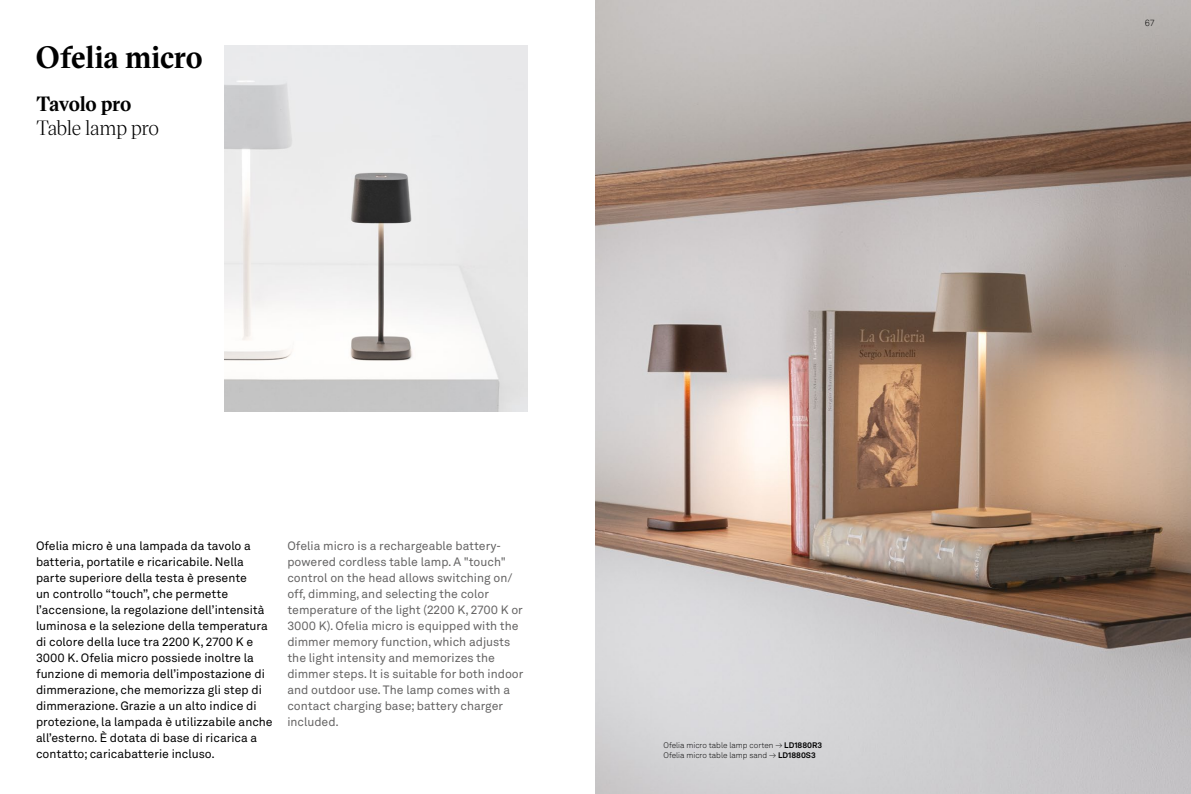
<style>
.page{position:relative;width:1191px;height:794px;background:#fff}
.page>*{position:absolute;margin:0;border:0;box-sizing:border-box;transform-origin:0 0}
.t1{font:700 30px "Victor Serif";color:#000}
.t2{font:20px "Victor Serif";letter-spacing:-.02em;color:#000}
.t3{font:700 20px "Victor Serif";letter-spacing:-.015em;color:#000}
.t4{font:12px/16px "Akkurat LL";color:#000}
.t5{font:12px/16px "Akkurat LL";color:#646363}
.t6{font:300 9px "Akkurat";color:#000}
.t7{font:300 8px/9.6px "Akkurat LL";color:#000}
.s1{font-weight:700}
</style>
<div class="page">
<img style="left:224px;top:45px;width:303px;height:366px">
<img style="left:595px;top:0;width:596px;height:794px">
<h1 class="t1" style="left:36px;top:37px;width:168px">Ofelia micro</h1>
<h2 class="t3" style="left:36px;top:91px;width:97px">Tavolo pro</h2>
<h2 class="t2" style="left:36px;top:114px;width:125px">Table lamp pro</h2>
<p class="t4" style="left:36px;top:537px;width:238px">Ofelia micro è una lampada da tavolo a batteria, portatile e ricaricabile. Nella parte superiore della testa è presente<br>un controllo “touch”, che permette l’accensione, la regolazione dell’intensità luminosa e la selezione della temperatura di colore della luce tra 2200 K, 2700 K e 3000 K. Ofelia micro possiede inoltre la funzione di memoria dell’impostazione di dimmerazione, che memorizza gli step di dimmerazione. Grazie a un alto indice di protezione, la lampada è utilizzabile anche all’esterno. È dotata di base di ricarica a contatto; caricabatterie incluso.</p>
<p class="t5" style="left:287px;top:537px;width:238px">Ofelia micro is a rechargeable battery&shy;powered cordless table lamp. A "touch" control on the head allows switching on/ off, dimming, and selecting the color temperature of the light (2200 K, 2700 K or 3000 K). Ofelia micro is equipped with the dimmer memory function, which adjusts the light intensity and memorizes the dimmer steps. It is suitable for both indoor and outdoor use. The lamp comes with a contact charging base; battery charger included.</p>
<p class="t7" style="left:663px;top:740px;width:160px">Ofelia micro table lamp corten → <span class="s1">LD1880R3<br></span>Ofelia micro table lamp sand → <span class="s1">LD1880S3</span></p>
<p class="t6" style="left:1144px;top:18px;width:12px">67</p>
</div>
